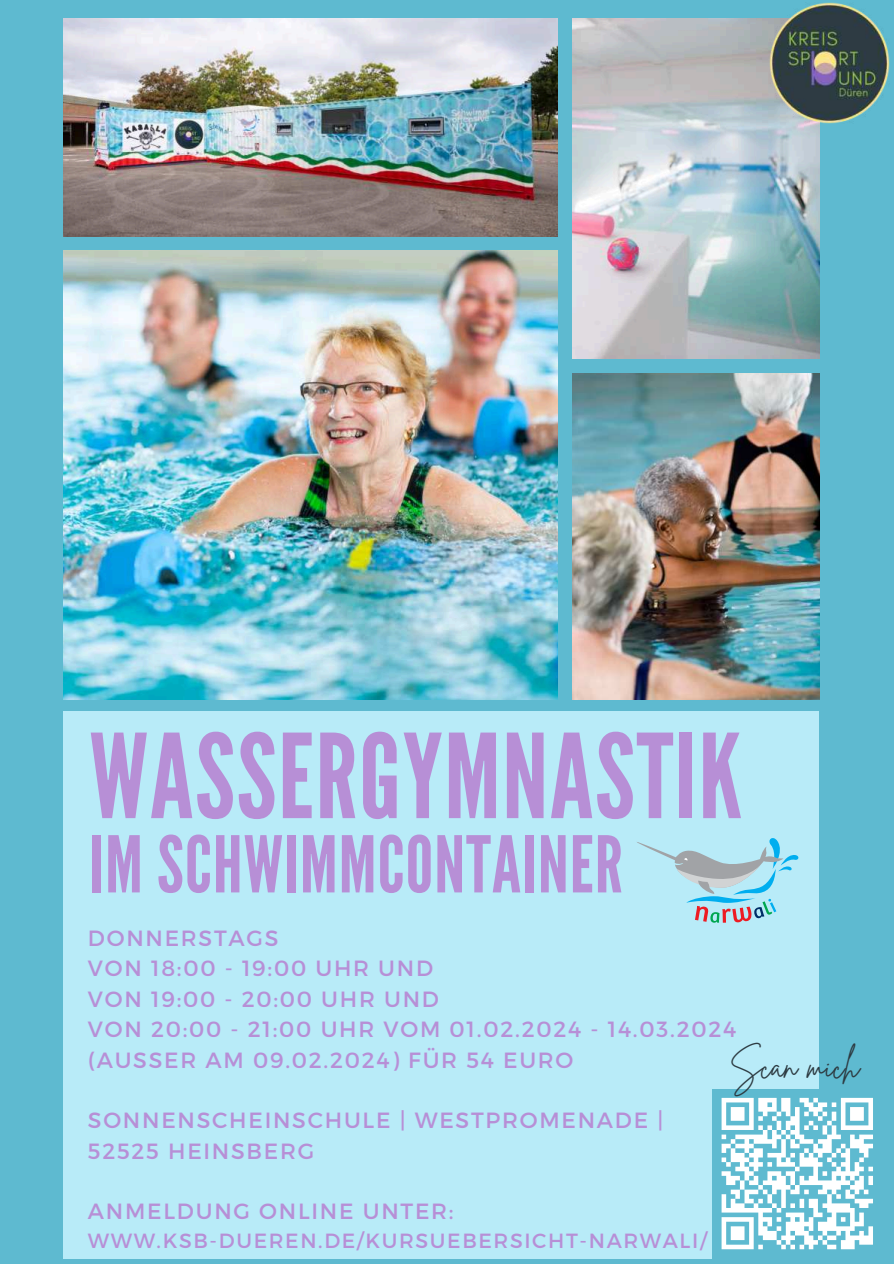
<style>
.page{position:relative;width:894px;height:1264px;background:#fff}
.page>*{position:absolute;margin:0;border:0;box-sizing:border-box;transform-origin:0 0}
.t1{font:116.4px "League Gothic";letter-spacing:.015em;color:#b78fd6}
.t2{font:77.85px "League Gothic";letter-spacing:.015em;color:#b78fd6}
.t3{font:34.5px "Brittany Signature";color:#2d3b42}
.t4{font:22.05px/30.3px "Montserrat";letter-spacing:.08em;color:#b78fd6}
.t5{font:20.55px "Montserrat";letter-spacing:.08em;color:#b78fd6}
</style>
<div class="page">
<div style="left:0;top:0;width:893px;height:1263px;background:#5ebad0"></div>
<img style="left:64px;top:19px;width:494px;height:217px">
<img style="left:64px;top:251px;width:494px;height:448px">
<img style="left:572px;top:19px;width:247px;height:340px">
<img style="left:572px;top:373px;width:247px;height:326px">
<div style="left:63px;top:710px;width:755px;height:548px;background:#b8ebf8"></div>
<div style="left:712px;top:1088px;width:169px;height:170px;background:#5ebad0"></div>
<svg style="left:721px;top:1097px;width:152px;height:153px"></svg>
<svg style="left:637px;top:838px;width:162px;height:84px"></svg>
<img style="left:769px;top:3px;width:120px;height:120px">
<h1 class="t1" style="left:89px;top:707px;width:654px">WASSERGYMNASTIK</h1>
<h2 class="t2" style="left:89px;top:818px;width:535px">IM SCHWIMMCONTAINER</h2>
<p class="t4" style="left:88px;top:922px;width:649px">DONNERSTAGS<br>VON 18:00 - 19:00 UHR UND<br>VON 19:00 - 20:00 UHR UND<br>VON 20:00 - 21:00 UHR VOM 01.02.2024 - 14.03.2024 (AUSSER AM 09.02.2024) FÜR 54 EURO</p>
<p class="t4" style="left:88px;top:1105px;width:576px">SONNENSCHEINSCHULE | WESTPROMENADE |<br>52525 HEINSBERG</p>
<h3 class="t3" style="left:729px;top:1043px;width:131px">Scan mich</h3>
<p class="t4" style="left:88px;top:1196px;width:367px">ANMELDUNG ONLINE UNTER:</p>
<p class="t5" style="left:88px;top:1227px;width:620px">WWW.KSB-DUEREN.DE/KURSUEBERSICHT-NARWALI/</p>
</div>
